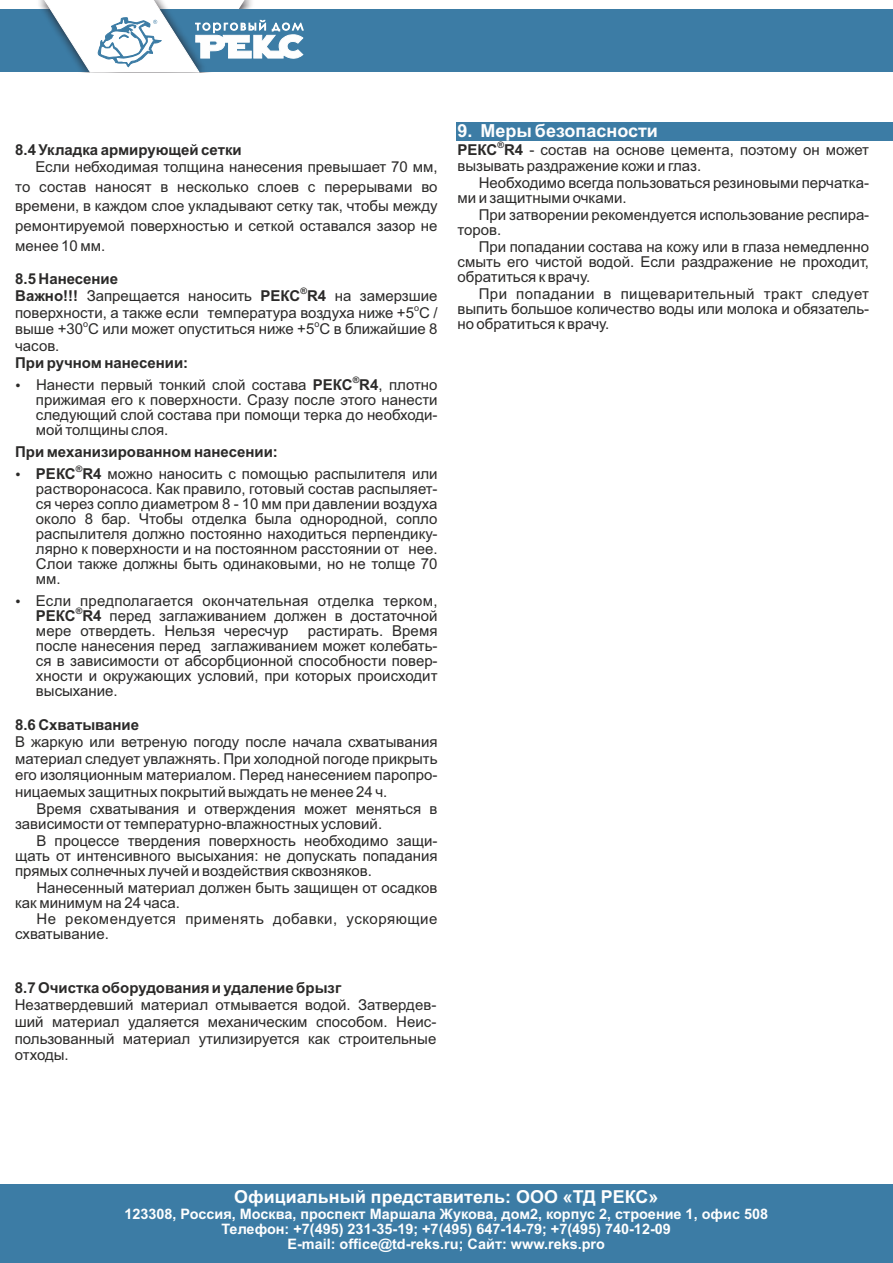
<style>
.page{position:relative;width:893px;height:1263px;background:#fff}
.page>*{position:absolute;margin:0;border:0;box-sizing:border-box;transform-origin:0 0}
.t1{font:700 18px "Arial";color:#fefefe}
.t2{font:700 17.85px "Arial";color:#fefefe}
.t3{font:15px/15.1px "Arial";color:#2b2a29;text-align:justify}
.t4{font:700 15px "Arial";color:#2b2a29}
.t5{font:15px/15.1px "Arial";letter-spacing:.03em;color:#2b2a29}
.t6{font:700 14.4px/14.9px "Arial";color:#fefefe;text-align:center}
.t7{font:700 9px "Arial";color:#2b2a29}
.t8{font:9px "Arial";color:#2b2a29}
.s1{font-weight:700}
</style>
<div class="page">
<div style="left:0;top:10px;width:893px;height:62px;background:#3c7ca5"></div>
<svg style="left:43px;top:0;width:261px;height:73px"></svg>
<div style="left:0;top:1184px;width:893px;height:79px;background:#3c7ca5"></div>
<div style="left:456px;top:124px;width:437px;height:16px;background:#3c7ca5"></div>
<div style="left:456px;top:122px;width:437px;height:16px;background:#3c7ca5"></div>
<p class="t4" style="left:15px;top:145px;width:228px">8.4 Укладка армирующей сетки</p>
<p class="t3" style="left:15px;top:159px;width:424px;line-height:19.6px;text-indent:20px">Если небходимая толщина нанесения превышает 70 мм, то состав наносят в несколько слоев с перерывами во времени, в каждом слое укладывают сетку так, чтобы между ремонтируемой поверхностью и сеткой оставался зазор не менее 10 мм.</p>
<p class="t4" style="left:15px;top:273px;width:105px">8.5 Нанесение</p>
<p class="t7" style="left:300px;top:288px;width:8px">®</p>
<p class="t3" style="left:15px;top:289px;width:424px"><span class="s1">Важно!!!</span> Запрещается наносить <span class="s1">РЕКС R4</span> на замерзшие</p>
<p class="t8" style="left:414px;top:304px;width:7px">о</p>
<p class="t3" style="left:15px;top:306px;width:424px">поверхности, а также если температура воздуха ниже +5 С /</p>
<p class="t8" style="left:83px;top:321px;width:7px">о</p>
<p class="t8" style="left:314px;top:321px;width:7px">о</p>
<p class="t3" style="left:15px;top:322px;width:424px;line-height:16.8px">выше +30 С или может опуститься ниже +5 С в ближайшие 8 часов.</p>
<p class="t4" style="left:15px;top:357px;width:175px">При ручном нанесении:</p>
<p class="t7" style="left:353px;top:376px;width:8px">®</p>
<p class="t3" style="left:36px;top:378px;width:403px">Нанести первый тонкий слой состава <span class="s1">РЕКС R4</span>, плотно прижимая его к поверхности. Сразу после этого нанести следующий слой состава при помощи терка до необходи&shy;мой толщины слоя.</p>
<p class="t4" style="left:15px;top:446px;width:264px">При механизированном нанесении:</p>
<p class="t7" style="left:76px;top:465px;width:8px">®</p>
<p class="t3" style="left:36px;top:467px;width:403px"><span class="s1">РЕКС R4</span> можно наносить с помощью распылителя или растворонасоса. Как правило, готовый состав распыляет&shy;ся через сопло диаметром 8 - 10 мм при давлении воздуха около 8 бар. Чтобы отделка была однородной, сопло распылителя должно постоянно находиться перпендику&shy;лярно к поверхности и на постоянном расстоянии от нее.<br>Слои также должны быть одинаковыми, но не толще 70 мм.</p>
<p class="t3" style="left:36px;top:594px;width:403px">Если предполагается окончательная отделка терком,</p>
<p class="t7" style="left:76px;top:608px;width:8px">®</p>
<p class="t3" style="left:36px;top:610px;width:403px"><span class="s1">РЕКС R4</span> перед заглаживанием должен в достаточной мере отвердеть. Нельзя чересчур</p>
<p class="t3" style="left:36px;top:625px;width:403px;text-indent:272px">растирать. Время после нанесения перед заглаживанием может колебать&shy;ся в зависимости от абсорбционной способности повер&shy;хности и окружающих условий, при которых происходит высыхание.</p>
<p class="t4" style="left:15px;top:719px;width:126px">8.6 Схватывание</p>
<p class="t3" style="left:15px;top:734px;width:424px;line-height:16.8px">В жаркую или ветреную погоду после начала схватывания материал следует увлажнять. При холодной погоде прикрыть его изоляционным материалом. Перед нанесением паропро&shy;ницаемых защитных покрытий выждать не менее 24 ч.</p>
<p class="t3" style="left:15px;top:802px;width:424px;text-indent:21px">Время схватывания и отверждения может меняться в зависимости от температурно-влажностных условий.</p>
<p class="t3" style="left:15px;top:834px;width:424px;text-indent:21px">В процессе твердения поверхность необходимо защи&shy;щать от интенсивного высыхания: не допускать попадания прямых солнечных лучей и воздействия сквозняков.</p>
<p class="t3" style="left:15px;top:881px;width:424px;text-indent:21px">Нанесенный материал должен быть защищен от осадков как минимум на 24 часа.</p>
<p class="t5" style="left:15px;top:913px;width:424px;text-indent:21px">Не рекомендуется применять добавки, ускоряющие схватывание.</p>
<p class="t4" style="left:15px;top:982px;width:328px">8.7 Очистка оборудования и удаление брызг</p>
<p class="t3" style="left:15px;top:998px;width:423px;line-height:16.8px">Незатвердевший материал отмывается водой. Затвердев&shy;ший материал удаляется механическим способом. Неис&shy;пользованный материал утилизируется как строительные отходы.</p>
<p class="t1" style="left:458px;top:124px;width:202px">9. Меры безопасности</p>
<p class="t7" style="left:497px;top:141px;width:8px">®</p>
<p class="t3" style="left:458px;top:142px;width:413px;line-height:16.8px"><span class="s1">РЕКС R4</span> - состав на основе цемента, поэтому он может вызывать раздражение кожи и глаз.</p>
<p class="t3" style="left:458px;top:177px;width:413px;text-indent:21px">Необходимо всегда пользоваться резиновыми перчатка&shy;ми и защитными очками.</p>
<p class="t3" style="left:458px;top:209px;width:413px;text-indent:21px">При затворении рекомендуется использование респира&shy;торов.</p>
<p class="t3" style="left:457px;top:240px;width:413px;text-indent:21px">При попадании состава на кожу или в глаза немедленно смыть его чистой водой. Если раздражение не проходит, обратиться к врачу.</p>
<p class="t3" style="left:457px;top:287px;width:413px;text-indent:21px">При попадании в пищеварительный тракт следует выпить большое количество воды или молока и обязатель&shy;но обратиться к врачу.</p>
<p class="t2" style="left:234px;top:1190px;width:425px">Официальный представитель: ООО «ТД РЕКС»</p>
<p class="t6" style="left:124px;top:1208px;width:645px">123308, Россия, Москва, проспект Маршала Жукова, дом2, корпус 2, строение 1, офис 508<br>Телефон: +7(495) 231-35-19; +7(495) 647-14-79; +7(495) 740-12-09<br>E-mail: office@td-reks.ru; Сайт: www.reks.pro</p>
</div>
